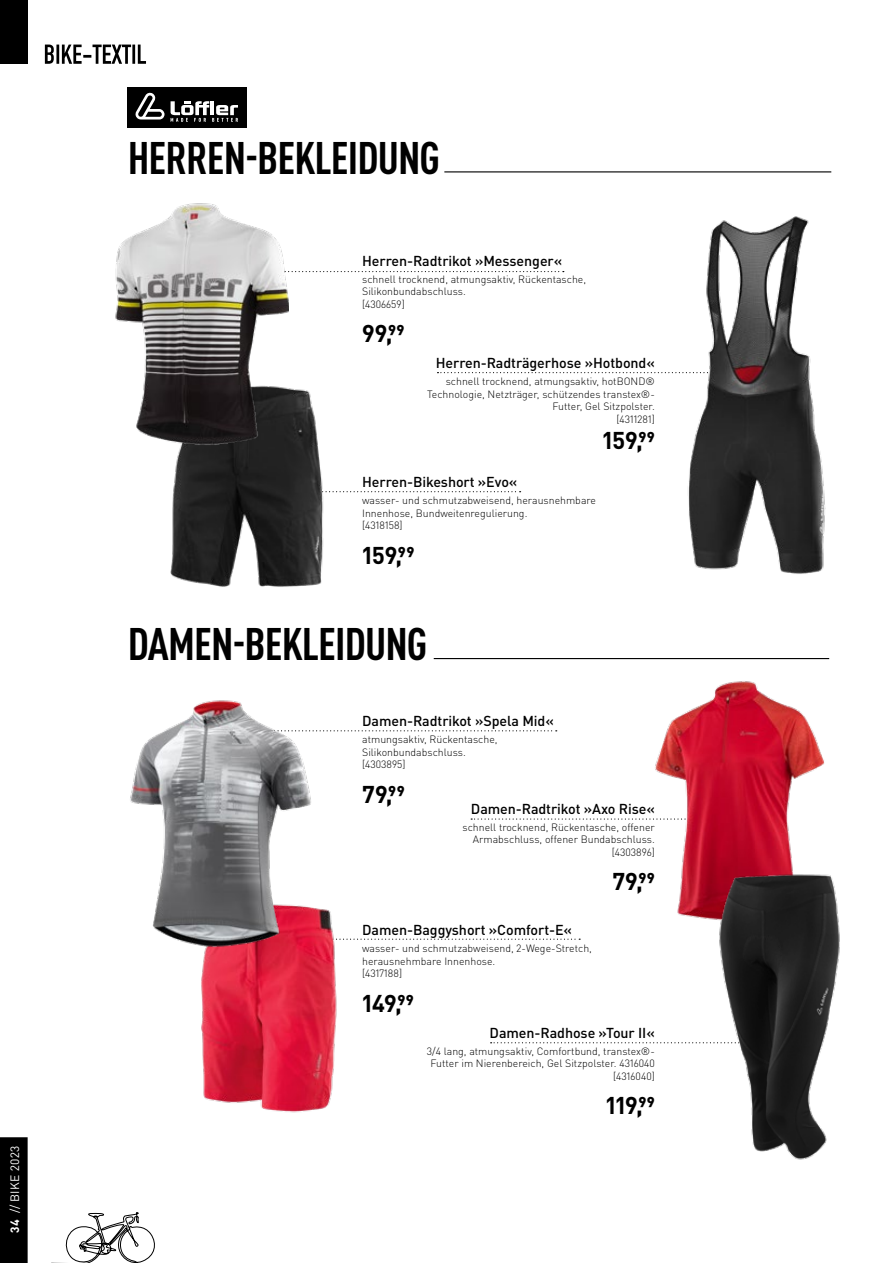
<style>
.page{position:relative;width:893px;height:1263px;background:#fff}
.page>*{position:absolute;margin:0;border:0;box-sizing:border-box;transform-origin:0 0}
.t1{font:700 condensed 45px "DIN Pro";letter-spacing:-.02em;color:#000}
.t2{font:700 24px "DIN Pro";letter-spacing:.005em;color:#000}
.t3{font:500 14.25px "DIN Pro";letter-spacing:-.005em;color:#000}
.t4{font:12px "DIN Pro";letter-spacing:.04em;color:#fff}
.t5{font:300 10.5px/12.6px "DIN Pro";color:#000}
.s1{font-weight:700}
</style>
<div class="page">
<svg style="left:51px;top:1212px;width:104px;height:51px"></svg>
<div style="left:0;top:0;width:27px;height:64px;background:#000"></div>
<svg style="left:45px;top:45px;width:101px;height:19px"></svg>
<div style="left:0;top:1137px;width:28px;height:126px;background:#000"></div>
<hr style="left:444px;top:171px;width:387px;height:1px;background:#000">
<div style="left:128px;top:87px;width:119px;height:41px;background:#000"></div>
<svg style="left:135px;top:92px;width:30px;height:27px"></svg>
<svg style="left:171px;top:101px;width:67px;height:21px"></svg>
<hr style="left:434px;top:658px;width:395px;height:1px;background:#000">
<svg style="left:289px;top:271px;width:275px;height:1px"></svg>
<svg style="left:437px;top:372px;width:228px;height:1px"></svg>
<svg style="left:332px;top:491px;width:189px;height:1px"></svg>
<svg style="left:312px;top:730px;width:245px;height:1px"></svg>
<svg style="left:471px;top:818px;width:165px;height:2px"></svg>
<svg style="left:350px;top:939px;width:230px;height:1px"></svg>
<svg style="left:491px;top:1042px;width:213px;height:1px"></svg>
<img style="left:636px;top:681px;width:189px;height:238px">
<img style="left:201px;top:907px;width:147px;height:206px">
<img style="left:130px;top:700px;width:182px;height:262px">
<img style="left:170px;top:388px;width:161px;height:199px">
<img style="left:115px;top:203px;width:174px;height:251px">
<img style="left:665px;top:216px;width:161px;height:358px">
<img style="left:704px;top:866px;width:136px;height:294px">
<p class="t4" style="left:5px;top:1233px;width:89px;rotate:-90deg"><span class="s1">34</span> // BIKE 2023</p>
<h1 class="t1" style="left:128px;top:124px;width:314px">HERREN-BEKLEIDUNG</h1>
<h3 class="t3" style="left:362px;top:249px;width:202px">Herren-Radtrikot »Messenger«</h3>
<p class="t5" style="left:362px;top:272px;width:225px">schnell trocknend, atmungsaktiv, Rückentasche,<br>Silikonbundabschluss.<br>[4306659]</p>
<h2 class="t2" style="left:362px;top:314px;width:44px">99,99</h2>
<h3 class="t3" style="left:436px;top:351px;width:221px">Herren-Radträgerhose »Hotbond«</h3>
<p class="t5" style="left:427px;top:374px;width:229px;text-align:right">schnell trocknend, atmungsaktiv, hotBOND® Technologie, Netzträger, schützendes transtex®- Futter, Gel Sitzpolster.<br>[4311281]</p>
<h2 class="t2" style="left:603px;top:420px;width:54px">159,99</h2>
<h3 class="t3" style="left:362px;top:470px;width:157px">Herren-Bikeshort »Evo«</h3>
<p class="t5" style="left:362px;top:493px;width:235px">wasser- und schmutzabweisend, herausnehmbare<br>Innenhose, Bundweitenregulierung.<br>[4318158]</p>
<h2 class="t2" style="left:362px;top:535px;width:54px">159,99</h2>
<h1 class="t1" style="left:128px;top:609px;width:301px">DAMEN-BEKLEIDUNG</h1>
<h3 class="t3" style="left:362px;top:709px;width:193px">Damen-Radtrikot »Spela Mid«</h3>
<p class="t5" style="left:362px;top:732px;width:137px">atmungsaktiv, Rückentasche,<br>Silikonbundabschluss. [4303895]</p>
<h2 class="t2" style="left:362px;top:774px;width:44px">79,99</h2>
<h3 class="t3" style="left:471px;top:797px;width:185px">Damen-Radtrikot »Axo Rise«</h3>
<p class="t5" style="left:462px;top:819px;width:194px;text-align:right">schnell trocknend, Rückentasche, offener<br>Armabschluss, offener Bundabschluss. [4303896]</p>
<h2 class="t2" style="left:612px;top:861px;width:44px">79,99</h2>
<h3 class="t3" style="left:362px;top:918px;width:211px">Damen-Baggyshort »Comfort-E«</h3>
<p class="t5" style="left:362px;top:941px;width:231px">wasser- und schmutzabweisend, 2-Wege-Stretch, herausnehmbare Innenhose.<br>[4317188]</p>
<h2 class="t2" style="left:362px;top:983px;width:53px">149,99</h2>
<h3 class="t3" style="left:490px;top:1021px;width:167px">Damen-Radhose »Tour II«</h3>
<p class="t5" style="left:427px;top:1044px;width:229px;text-align:right">3/4 lang, atmungsaktiv, Comfortbund, transtex®-<br>Futter im Nierenbereich, Gel Sitzpolster. 4316040 [4316040]</p>
<h2 class="t2" style="left:606px;top:1085px;width:50px">119,99</h2>
</div>
